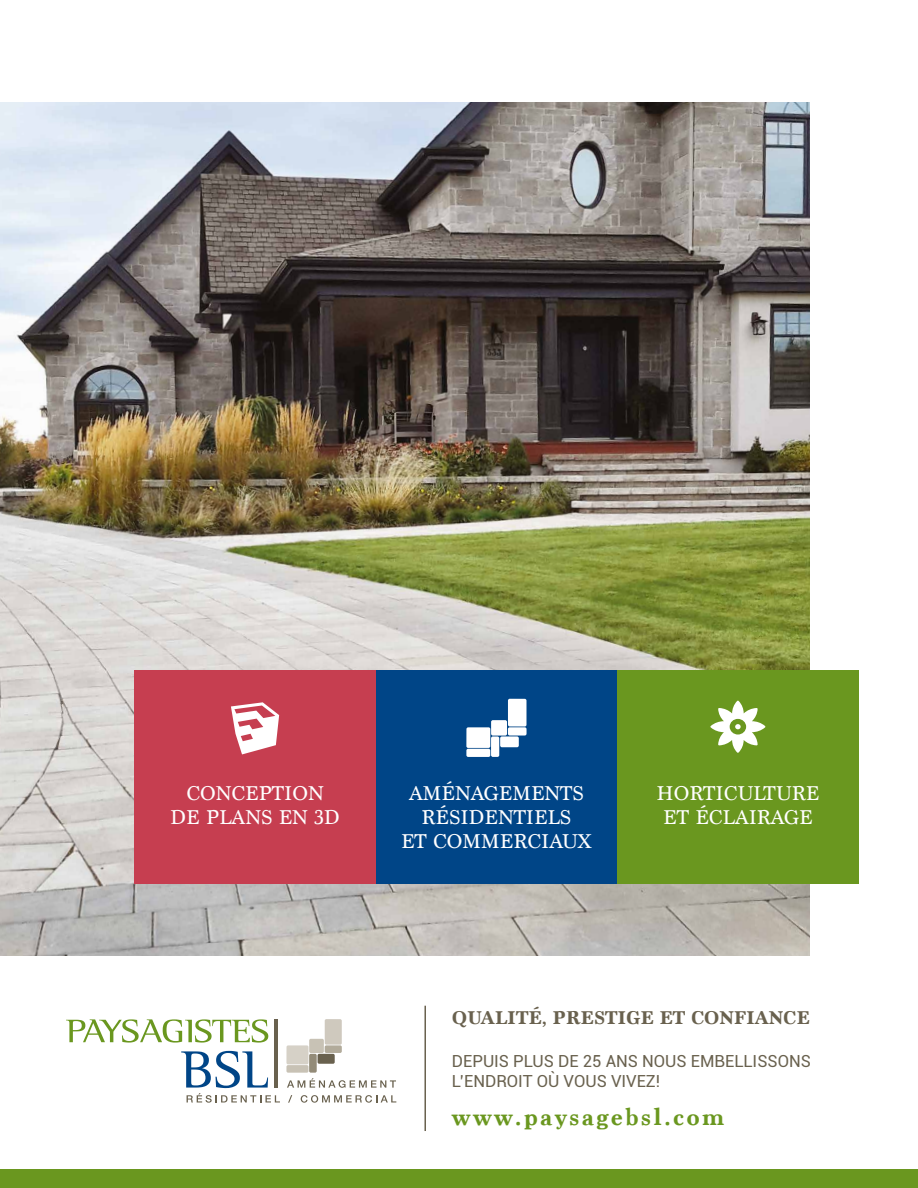
<style>
.page{position:relative;width:918px;height:1188px;background:#fff}
.page>*{position:absolute;margin:0;border:0;box-sizing:border-box;transform-origin:0 0}
.t1{font:700 25.5px "Marion";letter-spacing:.1em;color:#6a971f}
.t2{font:21px/24px "Marion";color:#fff;text-align:center}
.t3{font:700 19.35px "Marion";color:#69614e}
.t4{font:16.65px/20px "Roboto";color:#69614e}
</style>
<div class="page">
<img style="left:0;top:102px;width:810px;height:853px">
<div style="left:376px;top:671px;width:241px;height:213px;background:#004587"></div>
<div style="left:617px;top:671px;width:242px;height:213px;background:#6a971f"></div>
<div style="left:134px;top:671px;width:242px;height:213px;background:#c63e50"></div>
<svg style="left:710px;top:701px;width:55px;height:52px"></svg>
<svg style="left:231px;top:702px;width:48px;height:52px"></svg>
<hr style="left:424px;top:1006px;width:2px;height:125px;background:#69614e">
<div style="left:0;top:1169px;width:918px;height:19px;background:#6a971f"></div>
<div style="left:286px;top:1045px;width:23px;height:19px;background:#d6d1c7;border-radius:2px"></div>
<div style="left:325px;top:1019px;width:17px;height:26px;background:#cfc9be;border-radius:2px"></div>
<div style="left:286px;top:1065px;width:22px;height:8px;background:#c8c2b5;border-radius:2px"></div>
<div style="left:309px;top:1054px;width:8px;height:19px;background:#938b78;border-radius:2px"></div>
<div style="left:309px;top:1039px;width:15px;height:14px;background:#c8c2b5;border-radius:2px"></div>
<div style="left:318px;top:1054px;width:17px;height:10px;background:#69614e;border-radius:2px"></div>
<div style="left:325px;top:1045px;width:17px;height:8px;background:#b2ab9b;border-radius:2px"></div>
<svg style="left:66px;top:1019px;width:202px;height:24px"></svg>
<hr style="left:275px;top:1019px;width:3px;height:69px;background:#69614e">
<svg style="left:287px;top:1078px;width:109px;height:10px"></svg>
<svg style="left:181px;top:1051px;width:99px;height:52px"></svg>
<svg style="left:288px;top:1095px;width:4px;height:8px"></svg>
<svg style="left:301px;top:1095px;width:95px;height:8px"></svg>
<div style="left:466px;top:727px;width:24px;height:21px;background:#fff;border-radius:2px"></div>
<div style="left:508px;top:699px;width:18px;height:28px;background:#fff;border-radius:2px"></div>
<div style="left:466px;top:749px;width:24px;height:8px;background:#fff;border-radius:2px"></div>
<div style="left:491px;top:736px;width:8px;height:21px;background:#fff;border-radius:2px"></div>
<div style="left:491px;top:720px;width:16px;height:16px;background:#fff;border-radius:2px"></div>
<div style="left:500px;top:736px;width:19px;height:11px;background:#fff;border-radius:2px"></div>
<div style="left:508px;top:727px;width:19px;height:9px;background:#fff;border-radius:2px"></div>
<p class="t2" style="left:170px;top:781px;width:171px">CONCEPTION<br>DE PLANS EN 3D</p>
<p class="t2" style="left:401px;top:781px;width:192px">AMÉNAGEMENTS<br>RÉSIDENTIELS<br>ET COMMERCIAUX</p>
<p class="t2" style="left:657px;top:781px;width:164px">HORTICULTURE<br>ET ÉCLAIRAGE</p>
<p class="t3" style="left:452px;top:1006px;width:359px">QUALITÉ, PRESTIGE ET CONFIANCE</p>
<p class="t4" style="left:452px;top:1051px;width:361px">DEPUIS PLUS DE 25 ANS NOUS EMBELLISSONS<br>L’ENDROIT OÙ VOUS VIVEZ!</p>
<p class="t1" style="left:452px;top:1102px;width:274px">www.paysagebsl.com</p>
</div>
